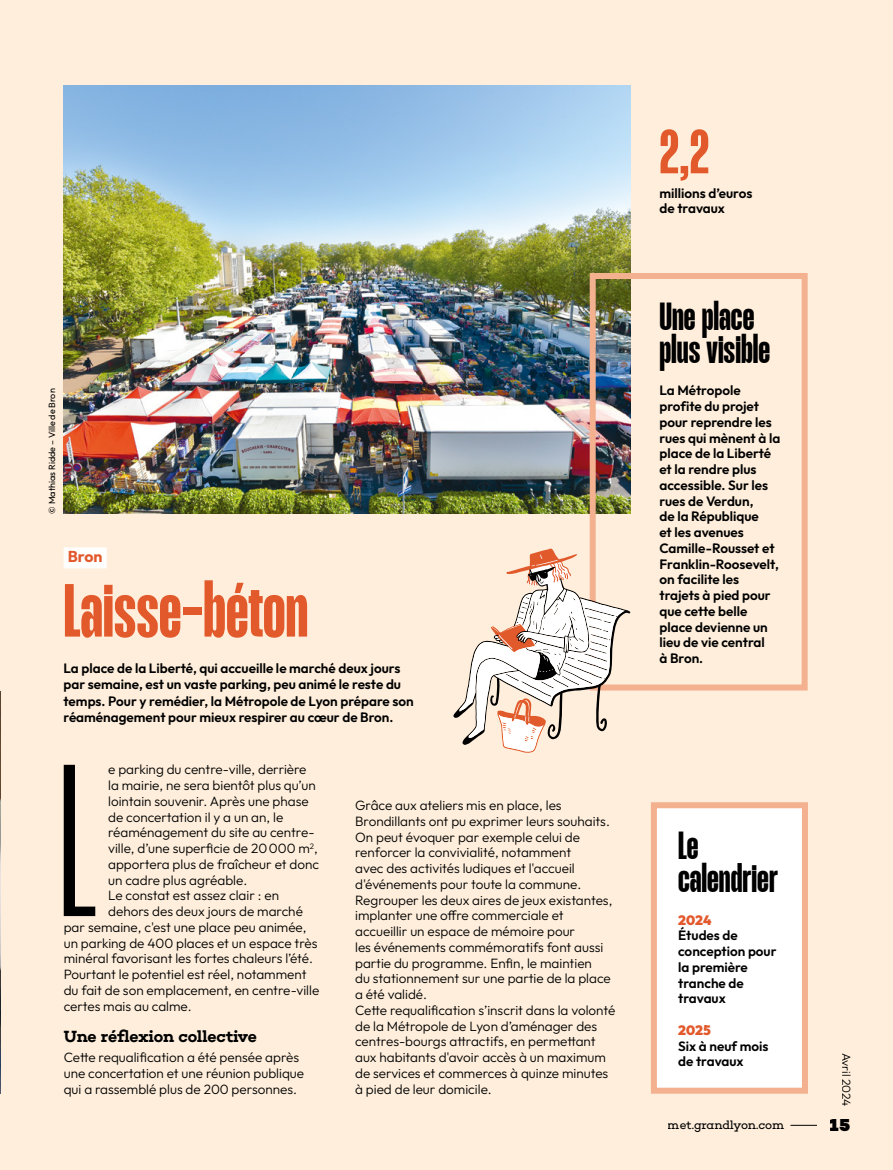
<style>
.page{position:relative;width:893px;height:1170px;background:#fff}
.page>*{position:absolute;margin:0;border:0;box-sizing:border-box;transform-origin:0 0}
.Texte-Courant-outfit{font:300 216px "Mango Grotesque";color:#000}
.TITRE_Mango_1{font:700 75px "Mango Grotesque";color:#e2592c}
.Titre_encadré{font:700 61.5px "Mango Grotesque";color:#e2592c}
.Titre_encadré-2{font:700 39px/33px "Mango Grotesque";color:#000}
.t1{font:900 18px "Choplin";color:#000}
.t2{font:600 16.5px "Choplin";letter-spacing:-.02em;color:#000}
.Surtitre-Commune-gauche-Orange-fonce{font:700 15.75px "Outfit";color:#e2592c}
.COURANT-_outfit{font:300 13.5px/15.8px "Outfit";color:#000}
.Texte-Courant-outfit-2{font:600 13.5px/15.8px "Outfit";color:#000}
.Texte-Courant-outfit-3{font:300 13.5px/15.8px "Outfit";color:#000}
.CHAPO{font:600 13.5px/16.5px "Outfit";color:#000}
.Titre_encadré-3{font:600 13.5px/15.8px "Outfit";color:#000}
.Texte-Courant-outfit-4{font:900 13.5px "Outfit";color:#e2592c}
.t3{font:12px "Choplin";letter-spacing:-.02em;color:#000}
.t4{font:300 12px "Outfit";color:#000}
.Texte-Courant-outfit-5{font:9px "Outfit";color:#000}
</style>
<div class="page">
<div style="left:0;top:0;width:893px;height:1169px;background:#feeedb"></div>
<img style="left:64px;top:85px;width:566px;height:428px">
<div style="left:64px;top:547px;width:43px;height:21px;background:#fff"></div>
<img style="left:0;top:691px;width:1px;height:402px">
<div style="left:590px;top:273px;width:218px;height:417px;border:6px solid #f3b190"></div>
<div style="left:654px;top:805px;width:151px;height:285px;background:#fff"></div>
<div style="left:651px;top:802px;width:157px;height:291px;border:6px solid #f3b190"></div>
<svg style="left:453px;top:548px;width:179px;height:204px"></svg>
<svg style="left:790px;top:1124px;width:27px;height:1px"></svg>
<p class="Texte-Courant-outfit-5" style="left:47px;top:513px;width:126px;rotate:-90deg">© Mathias Ridde – Ville de Bron</p>
<h2 class="Surtitre-Commune-gauche-Orange-fonce" style="left:68px;top:547px;width:36px">Bron</h2>
<h3 class="TITRE_Mango_1" style="left:64px;top:576px;width:246px">Laisse-béton</h3>
<p class="CHAPO" style="left:64px;top:659px;width:352px">La place de la Liberté, qui accueille le marché deux jours par semaine, est un vaste parking, peu animé le reste du temps. Pour y remédier, la Métropole de Lyon prépare son réaménagement pour mieux respirer au cœur de Bron.</p>
<p class="Texte-Courant-outfit" style="left:57px;top:743px;width:44px">L</p>
<p class="Texte-Courant-outfit-3" style="left:108px;top:761px;width:212px">e parking du centre-ville, derrière la mairie, ne sera bientôt plus qu’un lointain souvenir. Après une phase de concertation il y a un an, le réaménagement du site au centre&shy;ville, d’une superficie de 20000 m<sup>2</sup>, apportera plus de fraîcheur et donc un cadre plus agréable.</p>
<p class="COURANT-_outfit" style="left:108px;top:887px;width:172px">Le constat est assez clair : en</p>
<p class="COURANT-_outfit" style="left:108px;top:903px;width:196px">dehors des deux jours de marché</p>
<p class="COURANT-_outfit" style="left:64px;top:919px;width:244px">par semaine, c'est une place peu animée,</p>
<p class="COURANT-_outfit" style="left:64px;top:934px;width:255px">un parking de 400 places et un espace très</p>
<p class="COURANT-_outfit" style="left:64px;top:950px;width:251px">minéral favorisant les fortes chaleurs l’été.</p>
<p class="COURANT-_outfit" style="left:64px;top:966px;width:244px">Pourtant le potentiel est réel, notamment</p>
<p class="COURANT-_outfit" style="left:64px;top:982px;width:257px">du fait de son emplacement, en centre-ville</p>
<p class="COURANT-_outfit" style="left:64px;top:997px;width:130px">certes mais au calme.</p>
<p class="t2" style="left:64px;top:1026px;width:195px">Une réflexion collective</p>
<p class="COURANT-_outfit" style="left:64px;top:1049px;width:242px">Cette requalification a été pensée après une concertation et une réunion publique qui a rassemblé plus de 200 personnes.</p>
<p class="COURANT-_outfit" style="left:355px;top:797px;width:259px">Grâce aux ateliers mis en place, les Brondillants ont pu exprimer leurs souhaits.<br>On peut évoquer par exemple celui de renforcer la convivialité, notamment<br>avec des activités ludiques et l'accueil d'événements pour toute la commune.<br>Regrouper les deux aires de jeux existantes, implanter une offre commerciale et accueillir un espace de mémoire pour<br>les événements commémoratifs font aussi partie du programme. Enfin, le maintien<br>du stationnement sur une partie de la place a été validé.</p>
<p class="COURANT-_outfit" style="left:355px;top:1002px;width:262px">Cette requalification s’inscrit dans la volonté de la Métropole de Lyon d’aménager des centres-bourgs attractifs, en permettant aux habitants d'avoir accès à un maximum de services et commerces à quinze minutes à pied de leur domicile.</p>
<p class="Titre_encadré" style="left:659px;top:124px;width:51px">2,2</p>
<p class="Titre_encadré-3" style="left:659px;top:185px;width:94px">millions d’euros de travaux</p>
<p class="Titre_encadré-2" style="left:659px;top:301px;width:112px">Une place plus visible</p>
<p class="Texte-Courant-outfit-2" style="left:659px;top:382px;width:122px">La Métropole profite du projet pour reprendre les rues qui mènent à la place de la Liberté et la rendre plus accessible. Sur les rues de Verdun,<br>de la République<br>et les avenues<br>Camille-Rousset et<br>Franklin-Roosevelt, on facilite les trajets à pied pour que cette belle place devienne un lieu de vie central<br>à Bron.</p>
<p class="Titre_encadré-2" style="left:678px;top:830px;width:101px">Le calendrier</p>
<p class="Texte-Courant-outfit-4" style="left:678px;top:912px;width:35px">2024</p>
<p class="Texte-Courant-outfit-2" style="left:678px;top:927px;width:100px">Études de conception pour la première tranche de travaux</p>
<p class="Texte-Courant-outfit-4" style="left:678px;top:1022px;width:34px">2025</p>
<p class="Texte-Courant-outfit-2" style="left:678px;top:1037px;width:92px">Six à neuf mois de travaux</p>
<p class="t3" style="left:668px;top:1118px;width:118px">met.grandlyon.com</p>
<p class="t4" style="left:853px;top:1052px;width:55px;rotate:90deg">Avril 2024</p>
<h3 class="t1" style="left:830px;top:1114px;width:22px">15</h3>
</div>
